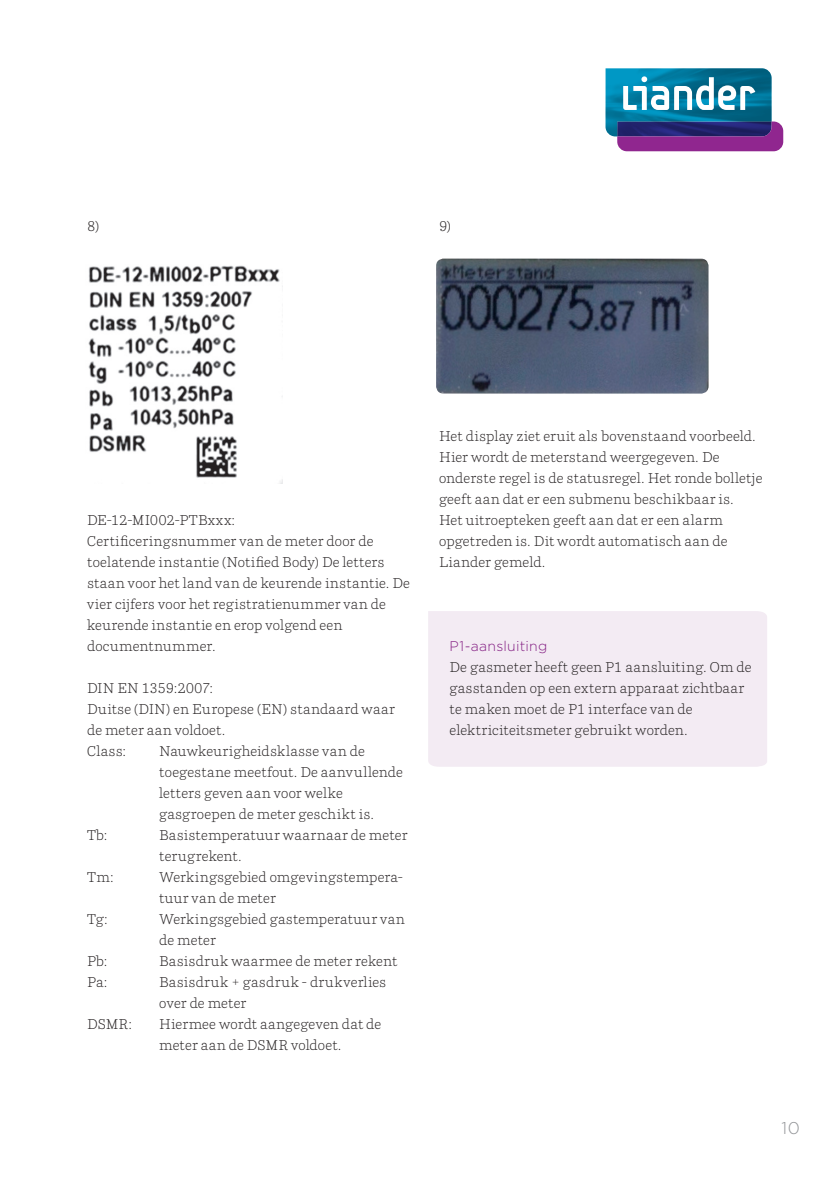
<style>
.page{position:relative;width:840px;height:1191px;background:#fff}
.page>*{position:absolute;margin:0;border:0;box-sizing:border-box;transform-origin:0 0}
._04-LI-Inleiding{font:300 17px "Gotham";color:#939598}
._05-LI-Bodytekst{font:300 14px/21px "Parry";letter-spacing:.015em;color:#231f20}
._05-LI-Bodytekst-2{font:300 14px "Parry";letter-spacing:-.025em;color:#231f20}
._05-LI-Bodytekst-3{font:300 14px "Gotham";letter-spacing:.02em;color:#841f83}
</style>
<div class="page">
<div style="left:428px;top:611px;width:338px;height:155px;background:#f3ebf3"></div>
<svg style="left:605px;top:68px;width:177px;height:83px;background:#4b75a4"></svg>
<img style="left:88px;top:265px;width:195px;height:218px">
<img style="left:436px;top:259px;width:272px;height:134px">
<p class="_05-LI-Bodytekst" style="left:87px;top:215px;width:14px">8)</p>
<p class="_05-LI-Bodytekst" style="left:439px;top:215px;width:13px">9)</p>
<p class="_05-LI-Bodytekst" style="left:87px;top:509px;width:149px">DE-12-MI002-PTBxxx:</p>
<p class="_05-LI-Bodytekst" style="left:87px;top:530px;width:324px">Certificeringsnummer van de meter door de toelatende instantie (Notified Body) De letters staan voor het land van de keurende instantie. De vier cijfers voor het registratienummer van de keurende instantie en erop volgend een documentnummer.</p>
<p class="_05-LI-Bodytekst-2" style="left:87px;top:680px;width:127px">DIN EN 1359:2007:</p>
<p class="_05-LI-Bodytekst" style="left:87px;top:698px;width:309px">Duitse (DIN) en Europese (EN) standaard waar de meter aan voldoet.</p>
<p class="_05-LI-Bodytekst" style="left:87px;top:740px;width:41px">Class:</p>
<p class="_05-LI-Bodytekst" style="left:159px;top:740px;width:245px">Nauwkeurigheidsklasse van de toegestane meetfout. De aanvullende letters geven aan voor welke gasgroepen de meter geschikt is.</p>
<p class="_05-LI-Bodytekst" style="left:87px;top:824px;width:22px">Tb:</p>
<p class="_05-LI-Bodytekst" style="left:159px;top:824px;width:250px">Basistemperatuur waarnaar de meter terugrekent.</p>
<p class="_05-LI-Bodytekst" style="left:87px;top:866px;width:28px">Tm:</p>
<p class="_05-LI-Bodytekst" style="left:159px;top:866px;width:245px">Werkingsgebied omgevingstempera&shy;tuur van de meter</p>
<p class="_05-LI-Bodytekst" style="left:87px;top:908px;width:22px">Tg:</p>
<p class="_05-LI-Bodytekst" style="left:159px;top:908px;width:247px">Werkingsgebied gastemperatuur van de meter</p>
<p class="_05-LI-Bodytekst" style="left:87px;top:950px;width:22px">Pb:</p>
<p class="_05-LI-Bodytekst" style="left:159px;top:950px;width:239px">Basisdruk waarmee de meter rekent</p>
<p class="_05-LI-Bodytekst" style="left:87px;top:971px;width:22px">Pa:</p>
<p class="_05-LI-Bodytekst" style="left:159px;top:971px;width:228px">Basisdruk + gasdruk - drukverlies over de meter</p>
<p class="_05-LI-Bodytekst" style="left:87px;top:1013px;width:46px">DSMR:</p>
<p class="_05-LI-Bodytekst" style="left:159px;top:1013px;width:223px">Hiermee wordt aangegeven dat de meter aan de DSMR voldoet.</p>
<p class="_05-LI-Bodytekst" style="left:439px;top:425px;width:324px">Het display ziet eruit als bovenstaand voorbeeld.<br>Hier wordt de meterstand weergegeven. De onderste regel is de statusregel. Het ronde bolletje geeft aan dat er een submenu beschikbaar is.</p>
<p class="_05-LI-Bodytekst" style="left:439px;top:509px;width:290px">Het uitroepteken geeft aan dat er een alarm opgetreden is. Dit wordt automatisch aan de<br>Liander gemeld.</p>
<p class="_05-LI-Bodytekst-3" style="left:449px;top:637px;width:99px">P1-aansluiting</p>
<p class="_05-LI-Bodytekst" style="left:449px;top:656px;width:303px">De gasmeter heeft geen P1 aansluiting. Om de gasstanden op een extern apparaat zichtbaar te maken moet de P1 interface van de elektriciteitsmeter gebruikt worden.</p>
<p class="_04-LI-Inleiding" style="left:781px;top:1117px;width:20px">10</p>
</div>
